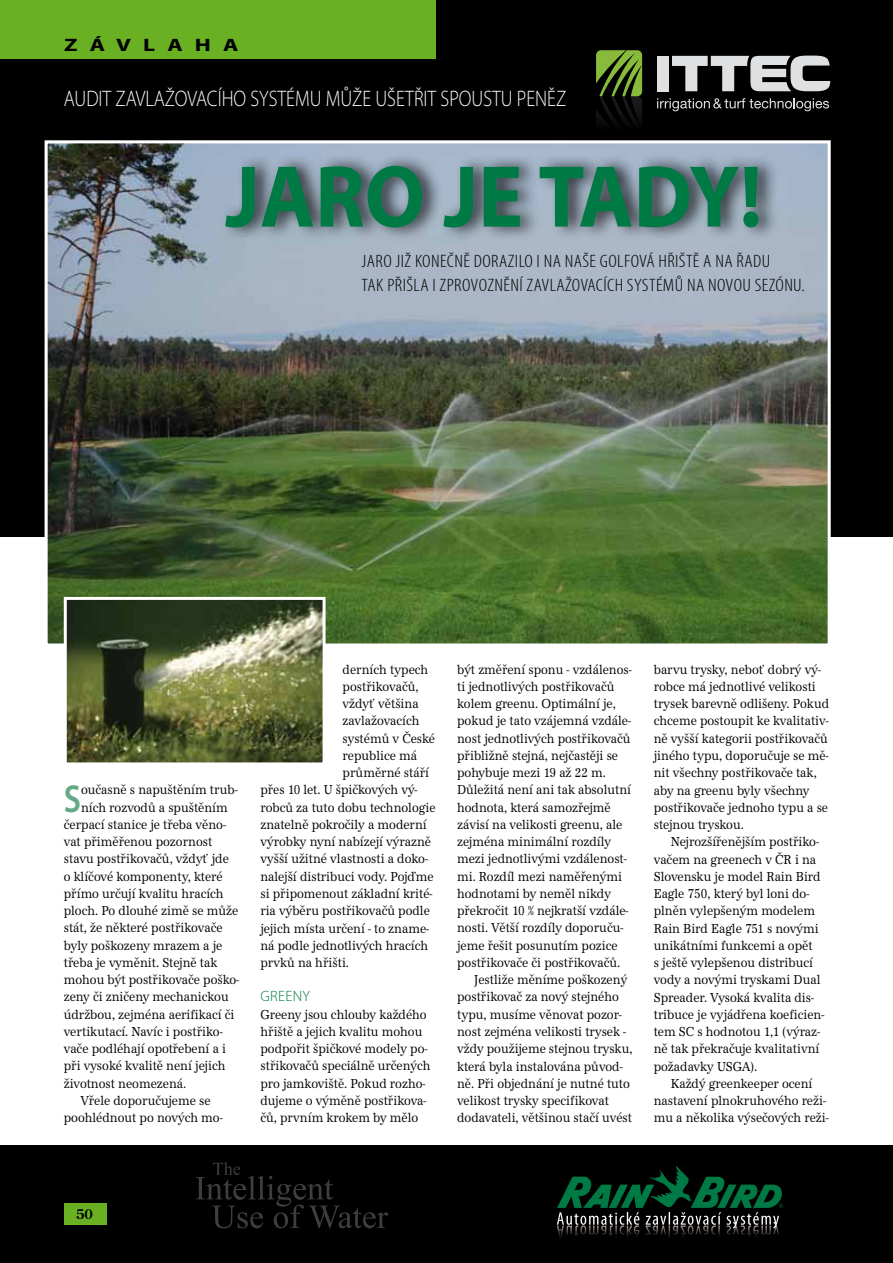
<style>
.page{position:relative;width:893px;height:1263px;background:#fff}
.page>*{position:absolute;margin:0;border:0;box-sizing:border-box;transform-origin:0 0}
.t1{font:700 88.5px "Myriad Pro";letter-spacing:-.005em;color:#007a45;scale:.95 1}
.t2{font:600 39.15px "Myriad Pro";color:#63a984;scale:.85 1}
.t3{font:300 22.5px "Myriad Pro";color:#fff;scale:.84 1}
.t4{font:300 condensed 18px/24px "Myriad Pro";letter-spacing:.02em;color:#000;scale:1.1 1}
.t5{font:700 18px "Myriad Pro";letter-spacing:.52em;color:#000;scale:1.3 1}
.t6{font:300 15px "Myriad Pro";letter-spacing:.02em;color:#007a45}
.t7{font:13.5px/17.2px "URW Antiqua TCE";color:#000;scale:.85 1}
.t8{font:700 13.5px "Century Old Style Std";color:#000;scale:.95 1}
</style>
<div class="page">
<div style="left:0;top:0;width:893px;height:536px;background:#000"></div>
<div style="left:0;top:1146px;width:893px;height:117px;background:#000"></div>
<div style="left:0;top:0;width:436px;height:59px;background:#6ab023"></div>
<div style="left:64px;top:1203px;width:43px;height:21px;background:#6ab023"></div>
<img style="left:49px;top:144px;width:778px;height:498px">
<div style="left:45px;top:140px;width:786px;height:506px;border:3px solid #fff"></div>
<div style="left:219px;top:152px;width:560px;height:89px;background:#000;opacity:.75"></div>
<div style="left:657px;top:56px;width:12px;height:35px;background:#dfe0e1"></div>
<svg style="left:672px;top:56px;width:158px;height:35px"></svg>
<svg style="left:596px;top:50px;width:46px;height:92px"></svg>
<svg style="left:657px;top:98px;width:172px;height:13px"></svg>
<svg style="left:557px;top:1166px;width:226px;height:68px"></svg>
<svg style="left:196px;top:1162px;width:192px;height:66px"></svg>
<img style="left:68px;top:601px;width:254px;height:160px">
<div style="left:64px;top:597px;width:262px;height:168px;border:3px solid #fff"></div>
<h3 class="t5" style="left:64px;top:33px;width:136px">ZÁVLAHA</h3>
<h3 class="t3" style="left:64px;top:85px;width:599px">AUDIT ZAVLAŽOVACÍHO SYSTÉMU MŮŽE UŠETŘIT SPOUSTU PENĚZ</h3>
<h1 class="t1" style="left:225px;top:139px;width:567px">JARO JE TADY!</h1>
<h3 class="t4" style="left:362px;top:249px;width:404px">JARO JIŽ KONEČNĚ DORAZILO I NA NAŠE GOLFOVÁ HŘIŠTĚ A NA ŘADU<br>TAK PŘIŠLA I ZPROVOZNĚNÍ ZAVLAŽOVACÍCH SYSTÉMŮ NA NOVOU SEZÓNU.</h3>
<h2 class="t2" style="left:64px;top:773px;width:22px">S</h2>
<p class="t7" style="left:81px;top:781px;width:186px">oučasně s napuštěním trub-</p>
<p class="t7" style="left:81px;top:799px;width:174px">ních rozvodů a spuštěním</p>
<p class="t7" style="left:64px;top:816px;width:192px">čerpací stanice je třeba věno-</p>
<p class="t7" style="left:64px;top:833px;width:176px">vat přiměřenou pozornost</p>
<p class="t7" style="left:64px;top:850px;width:196px">stavu postřikovačů, vždyť jde</p>
<p class="t7" style="left:64px;top:868px;width:188px">o klíčové komponenty, které</p>
<p class="t7" style="left:64px;top:885px;width:190px">přímo určují kvalitu hracích</p>
<p class="t7" style="left:64px;top:902px;width:207px">ploch. Po dlouhé zimě se může</p>
<p class="t7" style="left:64px;top:919px;width:188px">stát, že některé postřikovače</p>
<p class="t7" style="left:64px;top:937px;width:188px">byly poškozeny mrazem a je</p>
<p class="t7" style="left:64px;top:954px;width:182px">třeba je vyměnit. Stejně tak</p>
<p class="t7" style="left:64px;top:971px;width:208px">mohou být postřikovače poško-</p>
<p class="t7" style="left:64px;top:988px;width:196px">zeny či zničeny mechanickou</p>
<p class="t7" style="left:64px;top:1006px;width:202px">údržbou, zejména aerifikací či</p>
<p class="t7" style="left:64px;top:1023px;width:188px">vertikutací. Navíc i postřiko-</p>
<p class="t7" style="left:64px;top:1040px;width:192px">vače podléhají opotřebení a i</p>
<p class="t7" style="left:64px;top:1057px;width:192px">při vysoké kvalitě není jejich</p>
<p class="t7" style="left:64px;top:1075px;width:146px">životnost neomezená.</p>
<p class="t7" style="left:81px;top:1092px;width:154px">Vřele doporučujeme se</p>
<p class="t7" style="left:64px;top:1109px;width:188px">poohlédnout po nových mo-</p>
<p class="t7" style="left:343px;top:661px;width:102px">derních typech</p>
<p class="t7" style="left:343px;top:678px;width:91px">postřikovačů,</p>
<p class="t7" style="left:343px;top:695px;width:91px">vždyť většina</p>
<p class="t7" style="left:343px;top:712px;width:92px">zavlažovacích</p>
<p class="t7" style="left:343px;top:730px;width:110px">systémů v České</p>
<p class="t7" style="left:343px;top:747px;width:89px">republice má</p>
<p class="t7" style="left:343px;top:764px;width:103px">průměrné stáří</p>
<p class="t7" style="left:260px;top:781px;width:186px">přes 10 let. U špičkových vý-</p>
<p class="t7" style="left:260px;top:799px;width:207px">robců za tuto dobu technologie</p>
<p class="t7" style="left:260px;top:816px;width:197px">znatelně pokročily a moderní</p>
<p class="t7" style="left:260px;top:833px;width:202px">výrobky nyní nabízejí výrazně</p>
<p class="t7" style="left:260px;top:850px;width:199px">vyšší užitné vlastnosti a doko-</p>
<p class="t7" style="left:260px;top:868px;width:205px">nalejší distribuci vody. Pojďme</p>
<p class="t7" style="left:260px;top:885px;width:204px">si připomenout základní krité-</p>
<p class="t7" style="left:260px;top:902px;width:201px">ria výběru postřikovačů podle</p>
<p class="t7" style="left:260px;top:919px;width:200px">jejich místa určení - to zname-</p>
<p class="t7" style="left:260px;top:937px;width:199px">ná podle jednotlivých hracích</p>
<p class="t7" style="left:260px;top:954px;width:106px">prvků na hřišti.</p>
<p class="t6" style="left:261px;top:987px;width:51px">GREENY</p>
<p class="t7" style="left:260px;top:1006px;width:202px">Greeny jsou chlouby každého hřiště a jejich kvalitu mohou podpořit špičkové modely po&shy;střikovačů speciálně určených pro jamkoviště. Pokud rozho&shy;dujeme o výměně postřikova&shy;čů, prvním krokem by mělo</p>
<p class="t7" style="left:457px;top:661px;width:207px">být změření sponu - vzdálenos-</p>
<p class="t7" style="left:457px;top:678px;width:187px">ti jednotlivých postřikovačů</p>
<p class="t7" style="left:457px;top:695px;width:188px">kolem greenu. Optimální je,</p>
<p class="t7" style="left:457px;top:712px;width:206px">pokud je tato vzájemná vzdále-</p>
<p class="t7" style="left:457px;top:730px;width:206px">nost jednotlivých postřikovačů</p>
<p class="t7" style="left:457px;top:747px;width:191px">přibližně stejná, nejčastěji se</p>
<p class="t7" style="left:457px;top:764px;width:177px">pohybuje mezi 19 až 22 m.</p>
<p class="t7" style="left:457px;top:781px;width:206px">Důležitá není ani tak absolutní</p>
<p class="t7" style="left:457px;top:799px;width:182px">hodnota, která samozřejmě</p>
<p class="t7" style="left:457px;top:816px;width:196px">závisí na velikosti greenu, ale</p>
<p class="t7" style="left:457px;top:833px;width:183px">zejména minimální rozdíly</p>
<p class="t7" style="left:457px;top:850px;width:201px">mezi jednotlivými vzdálenost-</p>
<p class="t7" style="left:457px;top:868px;width:196px">mi. Rozdíl mezi naměřenými</p>
<p class="t7" style="left:457px;top:885px;width:182px">hodnotami by neměl nikdy</p>
<p class="t7" style="left:457px;top:902px;width:203px">překročit 10 % nejkratší vzdále-</p>
<p class="t7" style="left:457px;top:919px;width:197px">nosti. Větší rozdíly doporuču-</p>
<p class="t7" style="left:457px;top:937px;width:190px">jeme řešit posunutím pozice</p>
<p class="t7" style="left:457px;top:954px;width:194px">postřikovače či postřikovačů.</p>
<p class="t7" style="left:474px;top:971px;width:182px">Jestliže měníme poškozený</p>
<p class="t7" style="left:457px;top:988px;width:192px">postřikovač za nový stejného</p>
<p class="t7" style="left:457px;top:1006px;width:195px">typu, musíme věnovat pozor-</p>
<p class="t7" style="left:457px;top:1023px;width:200px">nost zejména velikosti trysek -</p>
<p class="t7" style="left:457px;top:1040px;width:208px">vždy použijeme stejnou trysku,</p>
<p class="t7" style="left:457px;top:1057px;width:196px">která byla instalována původ-</p>
<p class="t7" style="left:457px;top:1075px;width:205px">ně. Při objednání je nutné tuto</p>
<p class="t7" style="left:457px;top:1092px;width:180px">velikost trysky specifikovat</p>
<p class="t7" style="left:457px;top:1109px;width:207px">dodavateli, většinou stačí uvést</p>
<p class="t7" style="left:654px;top:661px;width:208px">barvu trysky, neboť dobrý vý&shy;robce má jednotlivé velikosti trysek barevně odlišeny. Pokud chceme postoupit ke kvalitativ&shy;ně vyšší kategorii postřikovačů jiného typu, doporučuje se mě&shy;nit všechny postřikovače tak, aby na greenu byly všechny postřikovače jednoho typu a se stejnou tryskou.</p>
<p class="t7" style="left:654px;top:833px;width:202px;text-indent:17px">Nejrozšířenějším postřiko&shy;vačem na greenech v ČR i na<br>Slovensku je model Rain Bird<br>Eagle 750, který byl loni do&shy;plněn vylepšeným modelem<br>Rain Bird Eagle 751 s novými unikátními funkcemi a opět<br>s ještě vylepšenou distribucí vody a novými tryskami Dual<br>Spreader. Vysoká kvalita dis&shy;tribuce je vyjádřena koeficien&shy;tem SC s hodnotou 1,1 (výraz&shy;ně tak překračuje kvalitativní požadavky USGA).</p>
<p class="t7" style="left:654px;top:1075px;width:207px;text-align:center">Každý greenkeeper ocení nastavení plnokruhového reži&shy;mu a několika výsečových reži-</p>
<p class="t8" style="left:76px;top:1205px;width:19px">50</p>
<p class="t8" style="left:76px;top:1210px;width:19px">50</p>
</div>
